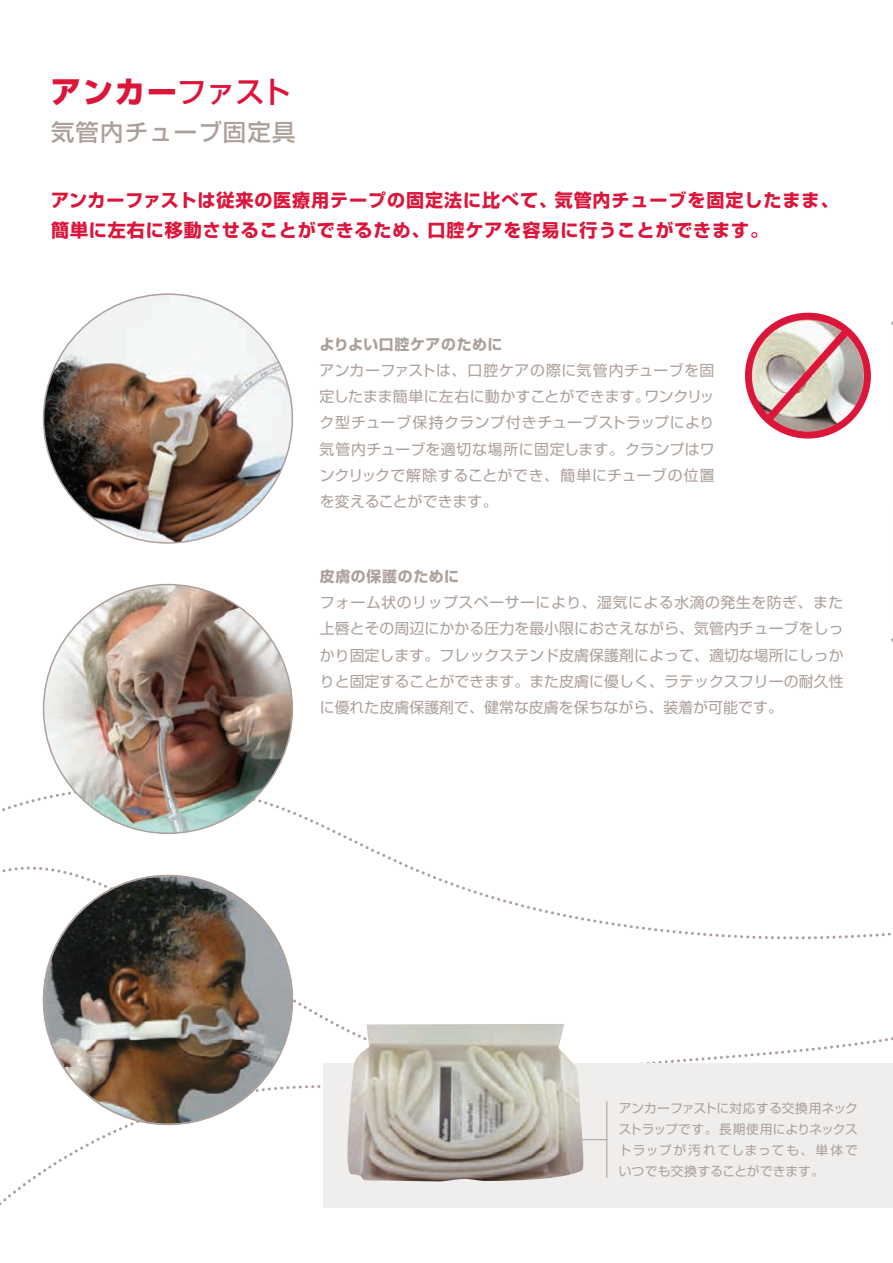
<style>
.page{position:relative;width:893px;height:1263px;background:#fff}
.page>*{position:absolute;margin:0;border:0;box-sizing:border-box;transform-origin:0 0}
.t1{font:800 29.7px "Shin Go Pro";color:#dc153b}
.t2{font:500 23.4px "Shin Go Pro";letter-spacing:.05em;color:#ada09a}
.t3{font:700 18px/30px "Shin Go Pro";letter-spacing:.05em;color:#dc153b}
.t4{font:14.85px/26.2px "Shin Go Pro";letter-spacing:.005em;color:#ada09a;text-align:justify}
.t5{font:700 14.85px "Shin Go Pro";letter-spacing:.04em;color:#ada09a}
.t6{font:12.75px/21px "Shin Go Pro";letter-spacing:.03em;color:#ada09a;text-align:justify}
.s1{font-weight:500}
</style>
<div class="page">
<svg style="left:2px;top:676px;width:889px;height:286px"></svg>
<svg style="left:0;top:962px;width:893px;height:244px"></svg>
<svg style="left:2px;top:777px;width:106px;height:41px"></svg>
<img style="left:44px;top:875px;width:248px;height:249px;border-radius:124px">
<img style="left:44px;top:584px;width:248px;height:249px;border-radius:124px">
<img style="left:44px;top:294px;width:248px;height:247px">
<div style="left:323px;top:1063px;width:570px;height:145px;background:#f0eeed"></div>
<svg style="left:585px;top:1139px;width:21px;height:1px"></svg>
<hr style="left:606px;top:1101px;width:1px;height:77px;background:#ada09a">
<img style="left:343px;top:1024px;width:242px;height:157px">
<img style="left:745px;top:313px;width:126px;height:125px;border-radius:61px">
<svg style="left:889px;top:321px;width:4px;height:427px"></svg>
<div style="left:745px;top:313px;width:126px;height:126px;border:7px solid #dc153b;border-radius:50%"></div>
<img style="left:759px;top:321px;width:97px;height:108px">
<h1 class="t1" style="left:51px;top:68px;width:241px">アンカー<span class="s1">ファスト</span></h1>
<h2 class="t2" style="left:51px;top:113px;width:246px">気管内チューブ固定具</h2>
<p class="t3" style="left:51px;top:184px;width:789px">アンカーファストは従来の医療用テープの固定法に比べて、気管内チューブを固定したまま、簡単に左右に移動させることができるため、口腔ケアを容易に行うことができます。</p>
<p class="t5" style="left:320px;top:332px;width:184px">よりよい口腔ケアのために</p>
<p class="t4" style="left:319px;top:355px;width:397px">アンカーファストは、口腔ケアの際に気管内チューブを固定したまま簡単に左右に動かすことができます。ワンクリック型チューブ保持クランプ付きチューブストラップにより気管内チューブを適切な場所に固定します。クランプはワンクリックで解除することができ、簡単にチューブの位置を変えることができます。</p>
<p class="t5" style="left:320px;top:564px;width:141px">皮膚の保護のために</p>
<p class="t4" style="left:320px;top:587px;width:525px">フォーム状のリップスペーサーにより、湿気による水滴の発生を防ぎ、また上唇とその周辺にかかる圧力を最小限におさえながら、気管内チューブをしっかり固定します。フレックステンド皮膚保護剤によって、適切な場所にしっかりと固定することができます。また皮膚に優しく、ラテックスフリーの耐久性に優れた皮膚保護剤で、健常な皮膚を保ちながら、装着が可能です。</p>
<p class="t6" style="left:619px;top:1096px;width:241px">アンカーファストに対応する交換用ネックストラップです。長期使用によりネックストラップが汚れてしまっても、単体でいつでも交換することができます。</p>
</div>
